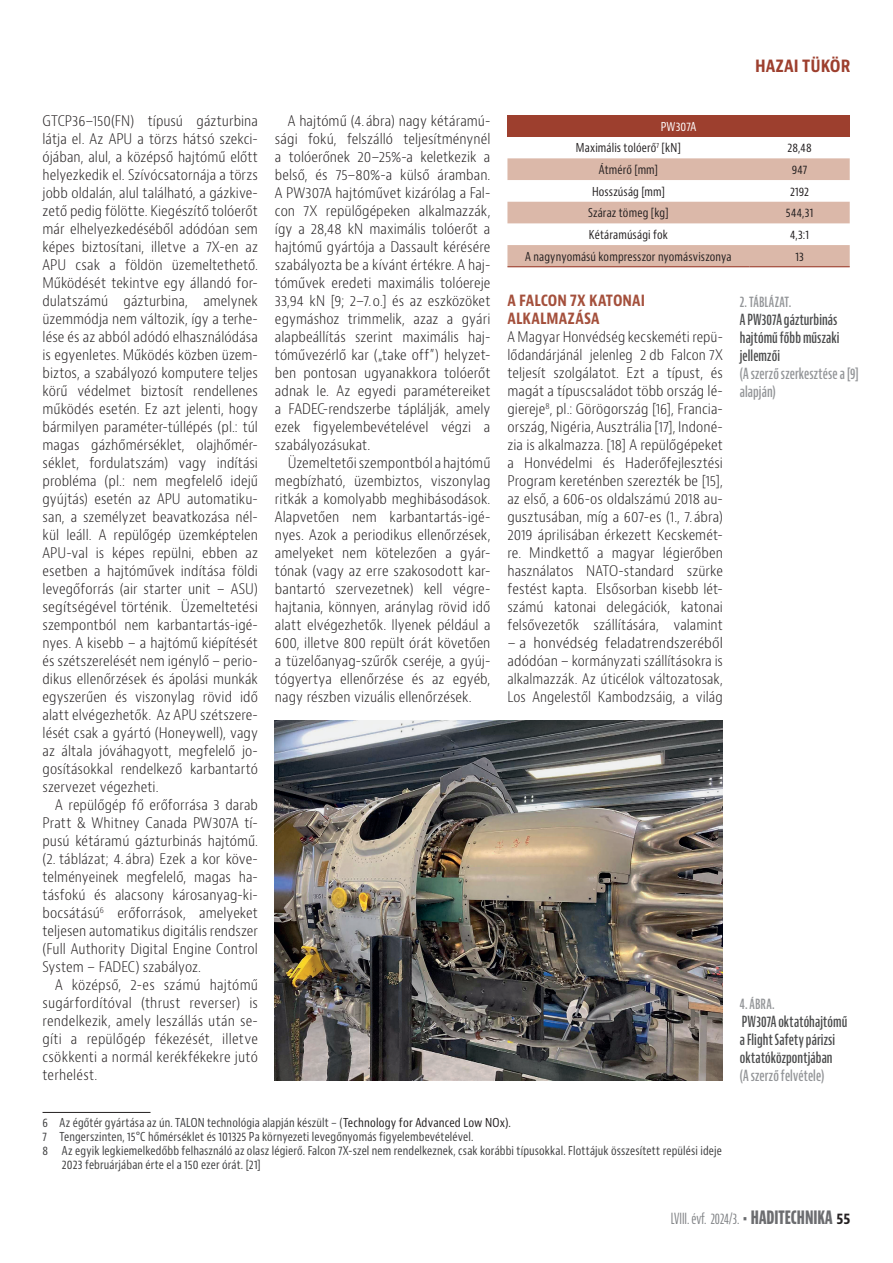
<style>
.page{position:relative;width:893px;height:1263px;background:#fff}
.page>*{position:absolute;margin:0;border:0;box-sizing:border-box;transform-origin:0 0}
.t1{font:700 condensed 18px "Bernino Sans";color:#9d3f2e}
.KÖZCÍM{font:700 condensed 16.5px/18px "Bernino Sans";letter-spacing:.005em;color:#a4503c;scale:.96 1}
.kepala_bal{font:600 extra-condensed 15px/18px "Bernino Sans";letter-spacing:.005em;color:#4b4c4d}
.t2{font:extra-condensed 15px "Bernino Sans";letter-spacing:-.005em;color:#808285}
.kenyér{font:300 condensed 14.25px/18px "Bernino Sans";letter-spacing:.005em;color:#231f20;text-align:justify;scale:.96 1}
.kenyer_tompa{font:300 condensed 14.25px/18px "Bernino Sans";letter-spacing:.005em;color:#231f20;text-align:justify;scale:.96 1}
.kenyer_tompa-2{font:300 condensed 14.25px/18px "Bernino Sans";letter-spacing:.005em;color:#231f20;text-align:justify;scale:.94 1}
.kenyer_tompa-3{font:300 condensed 14.25px/18px "Bernino Sans";letter-spacing:.005em;color:#231f20;text-align:justify}
.LÁBJEGYZET{font:condensed 12px/14.2px "Bernino Sans";letter-spacing:.01em;color:#3e3e3f;scale:.96 1}
.tábla_törzs{font:condensed 12px "Bernino Sans";letter-spacing:.015em;color:#231f20;scale:.96 1}
.tábla_fej{font:condensed 12px "Bernino Sans";letter-spacing:.005em;color:#fff;scale:.96 1}
.s1{color:#231f20}
.s2{color:#939598}
.s3{font-weight:700;font-size:18px;color:#6c6d70}
.s4{font-weight:700;font-stretch:condensed;color:#231f20}
</style>
<div class="page">
<hr style="left:43px;top:1112px;width:108px;height:1px;background:#231f20">
<div style="left:507px;top:115px;width:343px;height:22px;background:#9d3f2e"></div>
<svg style="left:507px;top:158px;width:343px;height:108px"></svg>
<hr style="left:507px;top:266px;width:242px;height:1px;background:#9d3f2e">
<hr style="left:749px;top:266px;width:101px;height:1px;background:#9d3f2e">
<img style="left:275px;top:720px;width:448px;height:360px">
<p class="t1" style="left:755px;top:54px;width:97px">HAZAI TÜKÖR</p>
<p class="kenyer_tompa" style="left:43px;top:112px;width:226px">GTCP36–150(FN) típusú gázturbina látja el. Az APU a törzs hátsó szekci&shy;ójában, alul, a középső hajtómű előtt helyezkedik el. Szívócsatornája a törzs jobb oldalán, alul található, a gázkive&shy;zető pedig fölötte. Kiegészítő tolóerőt már elhelyezkedéséből adódóan sem képes biztosítani, illetve a 7X-en az APU csak a földön üzemeltethető.<br>Működését tekintve egy állandó for&shy;dulatszámú gázturbina, amelynek üzemmódja nem változik, így a terhe&shy;lése és az abból adódó elhasználódása is egyenletes. Működés közben üzem&shy;biztos, a szabályozó komputere teljes körű védelmet biztosít rendellenes működés esetén. Ez azt jelenti, hogy bármilyen paraméter-túllépés (pl.: túl magas gázhőmérséklet, olajhőmér&shy;séklet, fordulatszám) vagy indítási probléma (pl.: nem megfelelő idejű gyújtás) esetén az APU automatiku&shy;san, a személyzet beavatkozása nél&shy;kül leáll. A repülőgép üzemképtelen APU-val is képes repülni, ebben az esetben a hajtóművek indítása földi levegőforrás (air starter unit – ASU) segítségével történik. Üzemeltetési szempontból nem karbantartás-igé&shy;nyes. A kisebb – a hajtómű kiépítését és szétszerelését nem igénylő – perio&shy;dikus ellenőrzések és ápolási munkák egyszerűen és viszonylag rövid idő alatt elvégezhetők. Az APU szétszere&shy;lését csak a gyártó (Honeywell), vagy az általa jóváhagyott, megfelelő jo&shy;gosításokkal rendelkező karbantartó szervezet végezheti.</p>
<p class="kenyér" style="left:43px;top:796px;width:226px;text-indent:13px">A repülőgép fő erőforrása 3 darab Pratt &amp; Whitney Canada PW307A tí&shy;pusú kétáramú gázturbinás hajtómű. (2. táblázat; 4. ábra) Ezek a kor köve&shy;telményeinek megfelelő, magas ha&shy;tásfokú és alacsony károsanyag-ki&shy;bocsátású<sup>6</sup> erőforrások, amelyeket teljesen automatikus digitális rendszer (Full Authority Digital Engine Control System – FADEC) szabályoz.<sup>7</sup></p>
<p class="kenyér" style="left:43px;top:976px;width:226px;text-indent:13px">A középső, 2-es számú hajtómű sugárfordítóval (thrust reverser) is rendelkezik, amely leszállás után se&shy;gíti a repülőgép fékezését, illetve csökkenti a normál kerékfékekre jutó terhelést.</p>
<p class="LÁBJEGYZET" style="left:43px;top:1115px;width:489px">6 Az égőtér gyártása az ún. TALON technológia alapján készült – (<span class="s1">Technology for Advanced Low NOx).</span></p>
<p class="LÁBJEGYZET" style="left:43px;top:1130px;width:450px">7 Tengerszinten, 15°C hőmérséklet és 101325 Pa környezeti levegőnyomás figyelembevételével.</p>
<p class="LÁBJEGYZET" style="left:62px;top:1144px;width:689px;text-indent:-19px">8 Az egyik legkiemelkedőbb felhasználó az olasz légierő. Falcon 7X-szel nem rendelkeznek, csak korábbi típusokkal. Flottájuk összesített repülési ideje<br>2023 februárjában érte el a 150 ezer órát. [21]</p>
<p class="kenyér" style="left:275px;top:112px;width:226px;text-indent:13px">A hajtómű (4. ábra) nagy kétáramú&shy;sági fokú, felszálló teljesítménynél a tolóerőnek 20–25%-a keletkezik a belső, és 75–80%-a külső áramban.<br>A PW307A hajtóművet kizárólag a Fal&shy;con 7X repülőgépeken alkalmazzák, így a 28,48 kN maximális tolóerőt a hajtómű gyártója a Dassault kérésére szabályozta be a kívánt értékre. A haj&shy;tóművek eredeti maximális tolóereje 33,94 kN [9; 2–7.o.] és az eszközöket egymáshoz trimmelik, azaz a gyári alapbeállítás szerint maximális haj&shy;tóművezérlő kar („take off”) helyzet&shy;ben pontosan ugyanakkora tolóerőt adnak le. Az egyedi paramétereiket a FADEC-rendszerbe táplálják, amely ezek figyelembevételével végzi a szabályozásukat.</p>
<p class="kenyér" style="left:275px;top:454px;width:226px;text-indent:13px">Üzemeltetői szempontból a hajtómű megbízható, üzembiztos, viszonylag ritkák a komolyabb meghibásodások.<br>Alapvetően nem karbantartás-igé&shy;nyes. Azok a periodikus ellenőrzések, amelyeket nem kötelezően a gyár&shy;tónak (vagy az erre szakosodott kar&shy;bantartó szervezetnek) kell végre&shy;hajtania, könnyen, aránylag rövid idő alatt elvégezhetők. Ilyenek például a 600, illetve 800 repült órát követően a tüzelőanyag-szűrők cseréje, a gyúj&shy;tógyertya ellenőrzése és az egyéb, nagy részben vizuális ellenőrzések.</p>
<p class="tábla_fej" style="left:661px;top:119px;width:39px">PW307A</p>
<p class="tábla_törzs" style="left:576px;top:141px;width:111px">Maximális tolóerő<sup>7</sup> [kN]</p>
<p class="tábla_törzs" style="left:787px;top:141px;width:27px">28,48</p>
<p class="tábla_törzs" style="left:599px;top:162px;width:63px">Átmérő [mm]</p>
<p class="tábla_törzs" style="left:792px;top:162px;width:18px">947</p>
<p class="tábla_törzs" style="left:592px;top:184px;width:77px">Hosszúság [mm]</p>
<p class="tábla_törzs" style="left:790px;top:184px;width:21px">2192</p>
<p class="tábla_törzs" style="left:588px;top:206px;width:86px">Száraz tömeg [kg]</p>
<p class="tábla_törzs" style="left:786px;top:206px;width:30px">544,31</p>
<p class="tábla_törzs" style="left:589px;top:227px;width:84px">Kétáramúsági fok</p>
<p class="tábla_törzs" style="left:790px;top:227px;width:21px">4,3:1</p>
<p class="tábla_törzs" style="left:525px;top:249px;width:217px">A nagynyomású kompresszor nyomásviszonya</p>
<p class="tábla_törzs" style="left:795px;top:249px;width:10px">13</p>
<p class="kepala_bal" style="left:740px;top:292px;width:120px"><span class="s2">2. TÁBLÁZAT.<br></span>A PW307A gázturbinás hajtómű főbb műszaki jellemzői<br><span class="s2">(A szerző szerkesztése a [9] alapján)</span></p>
<p class="KÖZCÍM" style="left:507px;top:291px;width:145px">A FALCON 7X KATONAI<br>ALKALMAZÁSA</p>
<p class="kenyer_tompa-2" style="left:507px;top:328px;width:231px">A Magyar Honvédség kecskeméti repü&shy;lődandárjánál jelenleg 2 db Falcon 7X teljesít szolgálatot. Ezt a típust, és magát a típuscsaládot több ország lé&shy;giereje<sup>8</sup>, pl.: Görögország [16], Francia&shy;ország, Nigéria, Ausztrália [17], Indoné&shy;zia is alkalmazza. [18] A repülőgépeket a Honvédelmi és Haderőfejlesztési Program kereténben szerezték be [15], az első, a 606-os oldalszámú 2018 au&shy;gusztusában, míg a 607-es (1., 7. ábra)<br>2019 áprilisában érkezett Kecskemét&shy;re. Mindkettő a magyar légierőben használatos NATO-standard szürke festést kapta. Elsősorban kisebb lét&shy;számú katonai delegációk, katonai felsővezetők szállítására, valamint</p>
<p class="kenyer_tompa-3" style="left:507px;top:634px;width:217px">– a honvédség feladatrendszeréből adódóan – kormányzati szállításokra is alkalmazzák. Az úticélok változatosak, Los Angelestől Kambodzsáig, a világ</p>
<p class="kepala_bal" style="left:740px;top:995px;width:109px"><span class="s2">4.ÁBRA.<br></span>PW307A oktatóhajtómű a Flight Safety párizsi oktatóközpontjában<br><span class="s2">(A szerző felvétele)</span></p>
<p class="t2" style="left:671px;top:1210px;width:181px">LVIII. évf. 2024/3. <span class="s3">• HADITECHNIKA</span> <span class="s4">55</span></p>
</div>
